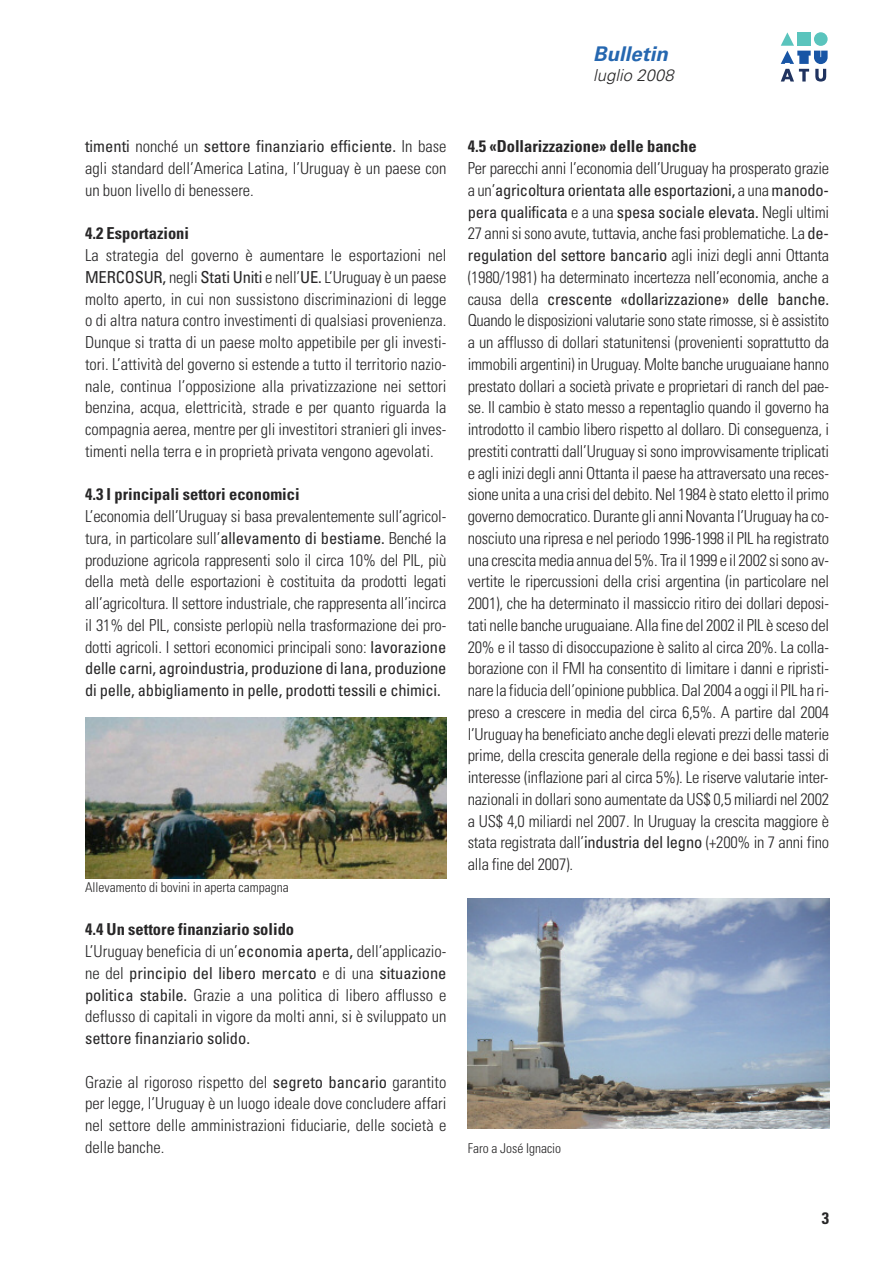
<style>
.page{position:relative;width:893px;height:1263px;background:#fff}
.page>*{position:absolute;margin:0;border:0;box-sizing:border-box;transform-origin:0 0}
.t1{font:italic 700 20.25px "Univers";color:#2567b0}
.t2{font:300 condensed 16.5px/21.8px "Univers";color:#272627;text-align:justify}
.t3{font:700 condensed 16.5px "Univers";color:#272627}
.t4{font:condensed 16.5px "Univers";color:#272627}
.t5{font:italic 300 16.5px "Univers";letter-spacing:.005em;color:#272627}
.t6{font:300 condensed 13.5px "Univers";color:#272627}
.s1{font-weight:400}
.s2{font-weight:700}
</style>
<div class="page">
<svg style="left:781px;top:32px;width:47px;height:50px"></svg>
<img style="left:85px;top:718px;width:361px;height:160px">
<img style="left:468px;top:898px;width:361px;height:230px">
<p class="t1" style="left:593px;top:47px;width:76px">Bulletin</p>
<p class="t5" style="left:593px;top:69px;width:82px">luglio 2008</p>
<p class="t2" style="left:85px;top:137px;width:363px"><span class="s1">timenti</span> nonché un <span class="s1">settore finanziario efficiente.</span> In base agli standard dell’America Latina, l’Uruguay è un paese con un buon livello di benessere.</p>
<p class="t3" style="left:85px;top:227px;width:106px">4.2 Esportazioni</p>
<p class="t2" style="left:85px;top:246px;width:363px">La strategia del governo è aumentare le esportazioni nel <span class="s1">MERCOSUR,</span> negli <span class="s1">Stati Uniti</span> e nell’<span class="s1">UE.</span> L’Uruguay è un paese molto aperto, in cui non sussistono discriminazioni di legge o di altra natura contro investimenti di qualsiasi provenienza.<br>Dunque si tratta di un paese molto appetibile per gli investi&shy;tori. L’attività del governo si estende a tutto il territorio nazio&shy;nale, continua l’opposizione alla privatizzazione nei settori benzina, acqua, elettricità, strade e per quanto riguarda la compagnia aerea, mentre per gli investitori stranieri gli inves&shy;timenti nella terra e in proprietà privata vengono agevolati.</p>
<p class="t3" style="left:85px;top:488px;width:216px">4.3 I principali settori economici</p>
<p class="t2" style="left:85px;top:507px;width:363px">L’economia dell’Uruguay si basa prevalentemente sull’agricol&shy;tura, in particolare sull’<span class="s1">allevamento di bestiame.</span> Benché la produzione agricola rappresenti solo il circa 10% del PIL, più della metà delle esportazioni è costituita da prodotti legati all’agricoltura. Il settore industriale, che rappresenta all’incirca il 31% del PIL, consiste perlopiù nella trasformazione dei pro&shy;dotti agricoli. I settori economici principali sono: <span class="s1">lavorazione delle carni, agroindustria, produzione di lana, produzione di pelle, abbigliamento in pelle, prodotti tessili e chimici.</span></p>
<p class="t6" style="left:85px;top:882px;width:205px">Allevamento di bovini in aperta campagna</p>
<p class="t2" style="left:85px;top:920px;width:363px;text-align:left"><span class="s2">4.4 Un settore finanziario solido<br></span>L’Uruguay beneficia di un’<span class="s1">economia aperta,</span> dell’applicazio&shy;ne del <span class="s1">principio del libero mercato</span> e di una <span class="s1">situazione politica stabile.</span> Grazie a una politica di libero afflusso e deflusso di capitali in vigore da molti anni, si è sviluppato un</p>
<p class="t4" style="left:85px;top:1032px;width:167px">settore finanziario solido.</p>
<p class="t2" style="left:85px;top:1072px;width:363px">Grazie al rigoroso rispetto del <span class="s1">segreto bancario</span> garantito per legge, l’Uruguay è un luogo ideale dove concludere affari nel settore delle amministrazioni fiduciarie, delle società e delle banche.</p>
<p class="t3" style="left:468px;top:140px;width:230px">4.5 «Dollarizzazione» delle banche</p>
<p class="t2" style="left:468px;top:159px;width:363px">Per parecchi anni l’economia dell’Uruguay ha prosperato grazie a un’<span class="s1">agricoltura orientata alle esportazioni,</span> a una <span class="s1">manodo&shy;pera qualificata</span> e a una <span class="s1">spesa sociale elevata.</span> Negli ultimi 27 anni si sono avute, tuttavia, anche fasi problematiche. La <span class="s1">de&shy;regulation del settore bancario</span> agli inizi degli anni Ottanta (1980/1981) ha determinato incertezza nell’economia, anche a causa della <span class="s1">crescente «dollarizzazione» delle banche.<br></span>Quando le disposizioni valutarie sono state rimosse, si è assistito a un afflusso di dollari statunitensi (provenienti soprattutto da immobili argentini) in Uruguay. Molte banche uruguaiane hanno prestato dollari a società private e proprietari di ranch del pae&shy;se. Il cambio è stato messo a repentaglio quando il governo ha introdotto il cambio libero rispetto al dollaro. Di conseguenza, i prestiti contratti dall’Uruguay si sono improvvisamente triplicati e agli inizi degli anni Ottanta il paese ha attraversato una reces&shy;sione unita a una crisi del debito. Nel 1984 è stato eletto il primo governo democratico. Durante gli anniNovanta l’Uruguay ha co&shy;nosciuto una ripresa e nel periodo 1996-1998 il PIL ha registrato una crescitamedia annua del 5%. Tra il 1999 e il 2002 sisono av&shy;vertite le ripercussioni della crisi argentina (in particolare nel 2001), che ha determinato il massiccio ritiro dei dollari deposi&shy;tati nelle banche uruguaiane. Alla fine del 2002 il PIL è sceso del 20% e il tasso di disoccupazione è salito al circa 20%. La colla&shy;borazione con il FMI ha consentito di limitare i danni e ripristi&shy;nare la fiducia dell’opinione pubblica.Dal 2004 a oggi il PIL ha ri&shy;preso a crescere in media del circa 6,5%. A partire dal 2004 l’Uruguay ha beneficiato anche degli elevati prezzi delle materie prime, della crescita generale della regione e dei bassi tassi di interesse (inflazione pari al circa 5%). Le riserve valutarie inter&shy;nazionali in dollari sono aumentate da US$ 0,5 miliardi nel 2002 a US$ 4,0 miliardi nel 2007. In Uruguay la crescita maggiore è stata registrata dall’<span class="s1">industria del legno</span> (+200% in 7 anni fino alla fine del 2007).</p>
<p class="t6" style="left:468px;top:1143px;width:95px">Faro a José Ignacio</p>
<p class="t3" style="left:822px;top:1212px;width:9px">3</p>
</div>
